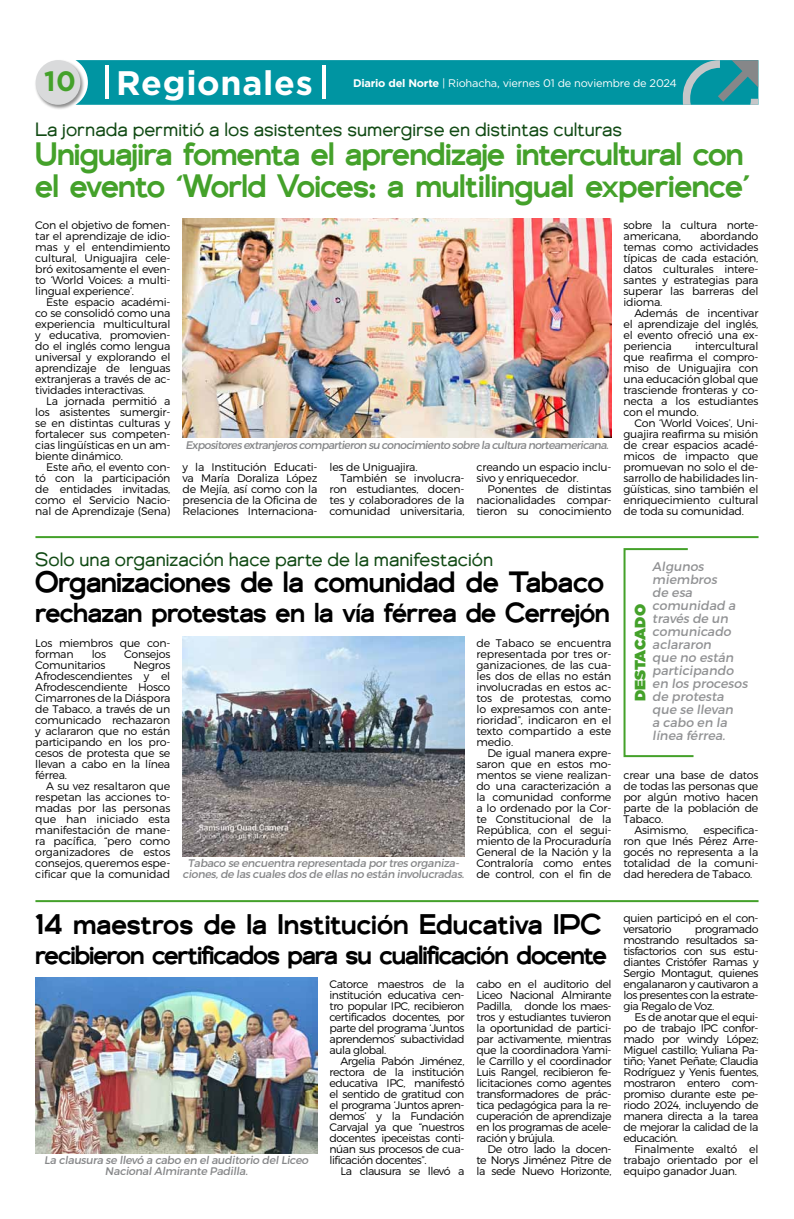
<style>
.page{position:relative;width:794px;height:1219px;background:#fff}
.page>*{position:absolute;margin:0;border:0;box-sizing:border-box;transform-origin:0 0}
.t1{font:700 34px "Gotham";letter-spacing:.02em;color:#fff}
.t2{font:500 32px/32px "Genova";letter-spacing:-.02em;color:#44a12a}
.t3{font:500 29px "Genova";letter-spacing:-.02em;color:#000}
.t4{font:500 28px "Genova";color:#000}
.t5{font:700 28px "Gotham";color:#44a12a}
.t6{font:500 27px "Genova";letter-spacing:-.02em;color:#000}
.t7{font:500 26px "Genova";letter-spacing:-.04em;color:#000}
.t8{font:19px "Genova";color:#114a14}
.t9{font:900 15px "Gotham";color:#44a12a}
.t10{font:12.6px/13px "Trueno Rg It";color:#919294}
.t11{font:11px/11px "Trueno Lt";letter-spacing:-.02em;color:#000;text-align:justify}
.t12{font:11px/11px "Trueno Rg It";letter-spacing:-.03em;color:#868789;text-align:center}
.t13{font:11px "Trueno Rg It";letter-spacing:-.06em;color:#868789}
.t14{font:11px "Gotham";letter-spacing:-.02em;color:#fff}
.t15{font:11px/11px "Trueno Lt";letter-spacing:-.04em;color:#000}
.s1{font-weight:700}
</style>
<div class="page">
<svg style="left:85px;top:60px;width:673px;height:45px;background:#0896a3"></svg>
<div style="left:35px;top:59px;width:50px;height:51px;background:#000;opacity:.45"></div>
<div style="left:36px;top:60px;width:44px;height:45px;background:#d9dadb;border-radius:50%"></div>
<hr style="left:105px;top:66px;width:4px;height:33px;background:#fff">
<hr style="left:322px;top:66px;width:3px;height:33px;background:#fff">
<img style="left:182px;top:218px;width:429px;height:219px">
<hr style="left:35px;top:536px;width:723px;height:2px;background:#44a12a">
<hr style="left:35px;top:900px;width:723px;height:2px;background:#44a12a">
<img style="left:182px;top:636px;width:282px;height:220px">
<svg style="left:623px;top:548px;width:71px;height:210px"></svg>
<img style="left:35px;top:977px;width:282px;height:176px">
<h1 class="t1" style="left:116px;top:61px;width:198px">Regionales</h1>
<h3 class="t5" style="left:44px;top:62px;width:33px">10</h3>
<p class="t14" style="left:353px;top:76px;width:325px"><span class="s1">Diario del Norte</span> | Riohacha, viernes 01 de noviembre de 2024</p>
<h3 class="t8" style="left:35px;top:119px;width:588px">La jornada permitió a los asistentes sumergirse en distintas culturas</h3>
<h2 class="t2" style="left:35px;top:138px;width:716px">Uniguajira fomenta el aprendizaje intercultural con el evento ‘World Voices: a multilingual experience’</h2>
<p class="t11" style="left:35px;top:219px;width:137px">Con el objetivo de fomen&shy;tar el aprendizaje de idio&shy;mas y el entendimiento cultural, Uniguajira cele&shy;bró exitosamente el even&shy;to ‘World Voices: a multi&shy;lingual experience’.</p>
<p class="t11" style="left:35px;top:296px;width:137px;text-indent:11px">Este espacio académi&shy;co se consolidó como una experiencia multicultural y educativa, promovien&shy;do el inglés como lengua universal y explorando el aprendizaje de lenguas extranjeras a través de ac&shy;tividades interactivas.</p>
<p class="t11" style="left:35px;top:395px;width:137px;text-indent:11px">La jornada permitió a los asistentes sumergir&shy;se en distintas culturas y fortalecer sus competen&shy;cias lingüísticas en un am&shy;biente dinámico.</p>
<p class="t11" style="left:35px;top:461px;width:137px;text-indent:11px">Este año, el evento con&shy;tó con la participación de entidades invitadas, como el Servicio Nacio&shy;nal de Aprendizaje (Sena)</p>
<p class="t13" style="left:185px;top:438px;width:425px">Expositores extranjeros compartieron su conocimiento sobre la cultura norteamericana.</p>
<p class="t11" style="left:182px;top:461px;width:136px">y la Institución Educati&shy;va María Doraliza López de Mejía, así como con la presencia de la Oficina de Relaciones Internaciona-</p>
<p class="t11" style="left:329px;top:461px;width:90px">les de Uniguajira.</p>
<p class="t11" style="left:476px;top:461px;width:136px">creando un espacio inclu&shy;sivo y enriquecedor.</p>
<p class="t11" style="left:476px;top:483px;width:136px;text-indent:11px">Ponentes de distintas nacionalidades compar&shy;tieron su conocimiento</p>
<h3 class="t8" style="left:35px;top:548px;width:459px">Solo una organización hace parte de la manifestación</h3>
<h3 class="t3" style="left:35px;top:564px;width:570px">Organizaciones de la comunidad de Tabaco</h3>
<h3 class="t6" style="left:35px;top:596px;width:576px">rechazan protestas en la vía férrea de Cerrejón</h3>
<p class="t11" style="left:35px;top:637px;width:136px">Los miembros que con&shy;forman</p>
<p class="t11" style="left:340px;top:472px;width:125px">También se involucra-</p>
<p class="t11" style="left:329px;top:483px;width:136px">ron estudiantes, docen-</p>
<p class="t11" style="left:329px;top:494px;width:136px">tes y colaboradores de la</p>
<p class="t11" style="left:329px;top:505px;width:136px">comunidad universitaria,</p>
<p class="t11" style="left:476px;top:637px;width:136px">de Tabaco se encuentra representada por tres or&shy;ganizaciones, de las cua&shy;les dos de ellas no están involucradas en estos ac&shy;tos de protestas, como lo expresamos con ante&shy;rioridad”, indicaron en el texto compartido a este medio.</p>
<p class="t11" style="left:476px;top:747px;width:136px;text-indent:11px">De igual manera expre&shy;saron que en estos mo&shy;mentos se viene realizan&shy;do una caracterización a la comunidad conforme a lo ordenado por la Cor&shy;te Constitucional de la República, con el segui&shy;miento de la Procuraduría General de la Nación y la Contraloría como entes de control, con el fin de</p>
<p class="t11" style="left:92px;top:648px;width:16px">los</p>
<p class="t11" style="left:124px;top:648px;width:48px">Consejos</p>
<p class="t11" style="left:35px;top:659px;width:72px">Comunitarios</p>
<p class="t11" style="left:35px;top:659px;width:136px;text-indent:98px">Negros Afrodescendientes y el Afrodescendiente Hosco Cimarrones de la Diáspora de Tabaco, a través de un comunicado rechazaron y aclararon que no están participando en los pro&shy;cesos de protesta que se llevan a cabo en la línea férrea.</p>
<p class="t11" style="left:35px;top:780px;width:136px;text-indent:11px">A su vez resaltaron que respetan las acciones to&shy;madas por las personas que han iniciado esta manifestación de mane&shy;ra pacífica, “pero como organizadores de estos consejos, queremos espe&shy;cificar que la comunidad</p>
<p class="t12" style="left:183px;top:858px;width:283px">Tabaco se encuentra representada por tres organiza&shy;ciones, de las cuales dos de ellas no están involucradas.</p>
<p class="t11" style="left:623px;top:219px;width:136px">sobre la cultura norte&shy;americana,</p>
<p class="t11" style="left:623px;top:230px;width:136px;text-indent:77px">abordando temas como actividades típicas de cada estación, datos culturales intere&shy;santes y estrategias para superar las barreras del idioma.</p>
<p class="t11" style="left:623px;top:307px;width:136px;text-indent:11px">Además de incentivar el aprendizaje del inglés, el evento ofreció una ex&shy;periencia</p>
<p class="t11" style="left:623px;top:340px;width:136px;text-indent:72px">intercultural que reafirma el compro&shy;miso de Uniguajira con una educación global que trasciende fronteras y co&shy;necta a los estudiantes con el mundo.</p>
<p class="t11" style="left:623px;top:417px;width:136px;text-indent:11px">Con ‘World Voices’, Uni&shy;guajira reafirma su misión de crear espacios acadé&shy;micos de impacto que promuevan no solo el de&shy;sarrollo de habilidades lin&shy;güísticas, sino también el enriquecimiento cultural de toda su comunidad.</p>
<p class="t10" style="left:652px;top:560px;width:97px">Algunos miembros<br>de esa comunidad a través de un comunicado aclararon<br>que no están participando en los procesos de protesta que se llevan<br>a cabo en la línea férrea.</p>
<h3 class="t9" style="left:629px;top:701px;width:98px;rotate:-90deg">DESTACADO</h3>
<p class="t11" style="left:623px;top:769px;width:136px">crear una base de datos</p>
<p class="t11" style="left:623px;top:780px;width:136px">de todas las personas que</p>
<p class="t11" style="left:623px;top:791px;width:136px">por algún motivo hacen</p>
<p class="t11" style="left:623px;top:802px;width:136px">parte de la población de</p>
<p class="t11" style="left:623px;top:813px;width:41px">Tabaco.</p>
<p class="t11" style="left:634px;top:824px;width:55px">Asimismo,</p>
<p class="t11" style="left:623px;top:824px;width:136px;text-indent:80px">especifica&shy;ron que Inés Pérez Arre&shy;gocés no representa a la totalidad de la comuni&shy;dad heredera de Tabaco.</p>
<h3 class="t4" style="left:35px;top:907px;width:567px">14 maestros de la Institución Educativa IPC</h3>
<h3 class="t7" style="left:35px;top:939px;width:573px">recibieron certificados para su cualificación docente</h3>
<p class="t12" style="left:44px;top:1155px;width:266px">La clausura se llevó a cabo en el auditorio del Liceo<br>Nacional Almirante Padilla.</p>
<p class="t11" style="left:329px;top:978px;width:136px">Catorce maestros de la institución educativa cen&shy;tro popular IPC, recibieron certificados docentes, por parte del programa ‘Juntos aprendemos’ subactividad aula global.</p>
<p class="t11" style="left:329px;top:1055px;width:136px;text-indent:11px">Argelia Pabón Jiménez, rectora de la institución educativa IPC, manifestó el sentido de gratitud con el programa ‘Juntos apren&shy;demos’ y la Fundación Carvajal ya que “nuestros docentes ipeceistas conti&shy;núan sus procesos de cua&shy;lificación docentes”.</p>
<p class="t15" style="left:340px;top:1165px;width:125px">La clausura se llevó a</p>
<p class="t11" style="left:476px;top:978px;width:136px">cabo en el auditorio del Liceo Nacional Almirante Padilla, donde los maes&shy;tros y estudiantes tuvieron la oportunidad de partici&shy;par activamente, mientras que la coordinadora Yami&shy;le Carrillo y el coordinador Luis Rangel, recibieron fe&shy;licitaciones como agentes transformadores de prác&shy;tica pedagógica para la re&shy;cuperación de aprendizaje en los programas de acele&shy;ración y brújula.</p>
<p class="t11" style="left:476px;top:1143px;width:136px;text-indent:11px">De otro lado la docen&shy;te Norys Jiménez Pitre de la sede Nuevo Horizonte,</p>
<p class="t15" style="left:623px;top:912px;width:136px">quien participó en el con&shy;versatorio</p>
<p class="t11" style="left:623px;top:923px;width:136px;text-indent:71px">programado mostrando resultados sa&shy;tisfactorios con sus estu&shy;diantes Cristófer Ramas y Sergio Montagut, quienes engalanaron y cautivaron a los presentes con la estrate&shy;gia Regalo de Voz.</p>
<p class="t11" style="left:623px;top:1011px;width:136px;text-indent:11px">Es de anotar que el equi&shy;po de trabajo IPC confor&shy;mado por windy López; Miguel castillo; Yuliana Pa&shy;tiño; Yanet Peñate; Claudia Rodríguez y Yenis fuentes, mostraron entero com&shy;promiso durante este pe&shy;riodo 2024, incluyendo de manera directa a la tarea de mejorar la calidad de la educación.</p>
<p class="t11" style="left:623px;top:1143px;width:136px;text-indent:11px">Finalmente exaltó el trabajo orientado por el equipo ganador Juan.</p>
</div>
